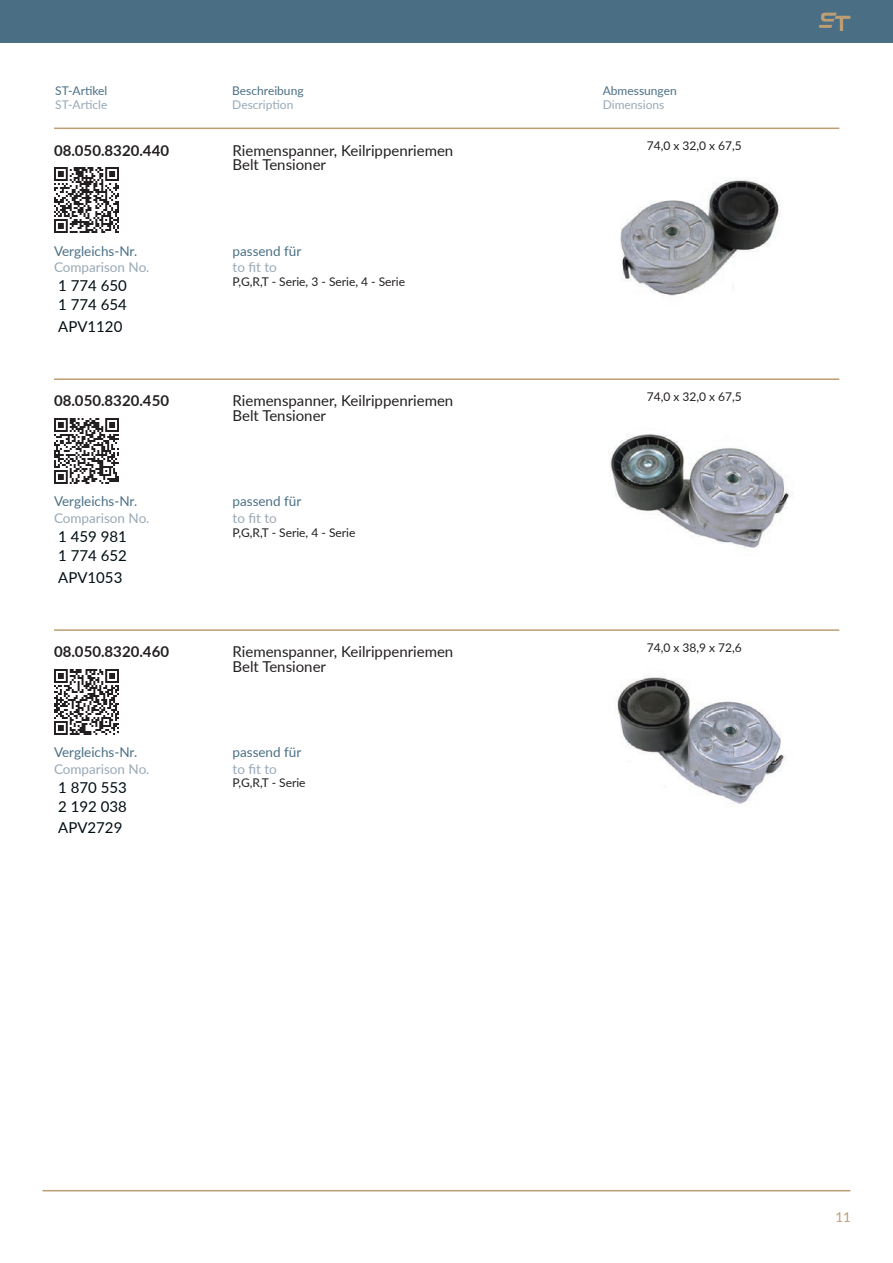
<style>
.page{position:relative;width:893px;height:1263px;background:#fff}
.page>*{position:absolute;margin:0;border:0;box-sizing:border-box;transform-origin:0 0}
.t1{font:15px/14.9px "Lato";color:#231f20}
.t2{font:15px/18.5px "Lato";color:#000d13}
.t3{font:700 15px "Lato";color:#231f20}
.t4{font:13.5px "Lato";color:#4a6f84}
.t5{font:13.5px "Lato";color:#98a8b6}
.t6{font:13.5px "Lato";color:#bd9d73}
.t7{font:12px "Lato";color:#231f20}
.t8{font:12px "Lato";color:#4a6f84}
.t9{font:12px "Lato";color:#98a8b6}
</style>
<div class="page">
<hr style="left:43px;top:1190px;width:807px;height:1px;background:#bd9d73">
<div style="left:0;top:0;width:893px;height:43px;background:#4a6f84"></div>
<svg style="left:819px;top:13px;width:31px;height:18px"></svg>
<hr style="left:54px;top:128px;width:785px;height:1px;background:#bd9d73">
<img style="left:54px;top:168px;width:64px;height:64px">
<img style="left:620px;top:178px;width:161px;height:118px">
<hr style="left:54px;top:378px;width:785px;height:2px;background:#bd9d73">
<img style="left:54px;top:419px;width:64px;height:64px">
<img style="left:609px;top:434px;width:184px;height:114px">
<hr style="left:54px;top:629px;width:785px;height:2px;background:#bd9d73">
<img style="left:54px;top:670px;width:64px;height:64px">
<img style="left:616px;top:677px;width:171px;height:127px">
<p class="t8" style="left:55px;top:82px;width:54px">ST-Artikel</p>
<p class="t8" style="left:232px;top:82px;width:73px">Beschreibung</p>
<p class="t8" style="left:603px;top:82px;width:75px">Abmessungen</p>
<p class="t9" style="left:55px;top:96px;width:54px">ST-Article</p>
<p class="t9" style="left:232px;top:96px;width:63px">Description</p>
<p class="t9" style="left:603px;top:96px;width:63px">Dimensions</p>
<p class="t3" style="left:54px;top:139px;width:117px">08.050.8320.440</p>
<p class="t1" style="left:233px;top:142px;width:222px">Riemenspanner, Keilrippenriemen<br>Belt Tensioner</p>
<p class="t7" style="left:647px;top:137px;width:97px">74,0 x 32,0 x 67,5</p>
<p class="t4" style="left:54px;top:241px;width:85px">Vergleichs-Nr.</p>
<p class="t5" style="left:54px;top:257px;width:97px">Comparison No.</p>
<p class="t2" style="left:58px;top:276px;width:70px">1 774 650<br>1 774 654</p>
<p class="t2" style="left:58px;top:316px;width:66px">APV1120</p>
<p class="t4" style="left:233px;top:241px;width:70px">passend für</p>
<p class="t5" style="left:233px;top:257px;width:46px">to fit to</p>
<p class="t7" style="left:233px;top:273px;width:174px">P,G,R,T - Serie, 3 - Serie, 4 - Serie</p>
<p class="t3" style="left:54px;top:390px;width:117px">08.050.8320.450</p>
<p class="t1" style="left:233px;top:393px;width:222px">Riemenspanner, Keilrippenriemen<br>Belt Tensioner</p>
<p class="t4" style="left:54px;top:492px;width:85px">Vergleichs-Nr.</p>
<p class="t5" style="left:54px;top:508px;width:97px">Comparison No.</p>
<p class="t2" style="left:58px;top:527px;width:70px">1 459 981<br>1 774 652</p>
<p class="t2" style="left:58px;top:567px;width:66px">APV1053</p>
<p class="t4" style="left:233px;top:492px;width:70px">passend für</p>
<p class="t5" style="left:233px;top:508px;width:46px">to fit to</p>
<p class="t7" style="left:233px;top:524px;width:124px">P,G,R,T - Serie, 4 - Serie</p>
<p class="t3" style="left:54px;top:641px;width:117px">08.050.8320.460</p>
<p class="t1" style="left:233px;top:644px;width:222px">Riemenspanner, Keilrippenriemen<br>Belt Tensioner</p>
<p class="t4" style="left:54px;top:743px;width:85px">Vergleichs-Nr.</p>
<p class="t5" style="left:54px;top:759px;width:97px">Comparison No.</p>
<p class="t2" style="left:58px;top:778px;width:70px">1 870 553<br>2 192 038</p>
<p class="t2" style="left:58px;top:818px;width:66px">APV2729</p>
<p class="t4" style="left:233px;top:743px;width:70px">passend für</p>
<p class="t5" style="left:233px;top:759px;width:46px">to fit to</p>
<p class="t7" style="left:233px;top:774px;width:75px">P,G,R,T - Serie</p>
<p class="t7" style="left:647px;top:388px;width:97px">74,0 x 32,0 x 67,5</p>
<p class="t7" style="left:647px;top:639px;width:97px">74,0 x 38,9 x 72,6</p>
<p class="t6" style="left:835px;top:1207px;width:17px">11</p>
</div>
